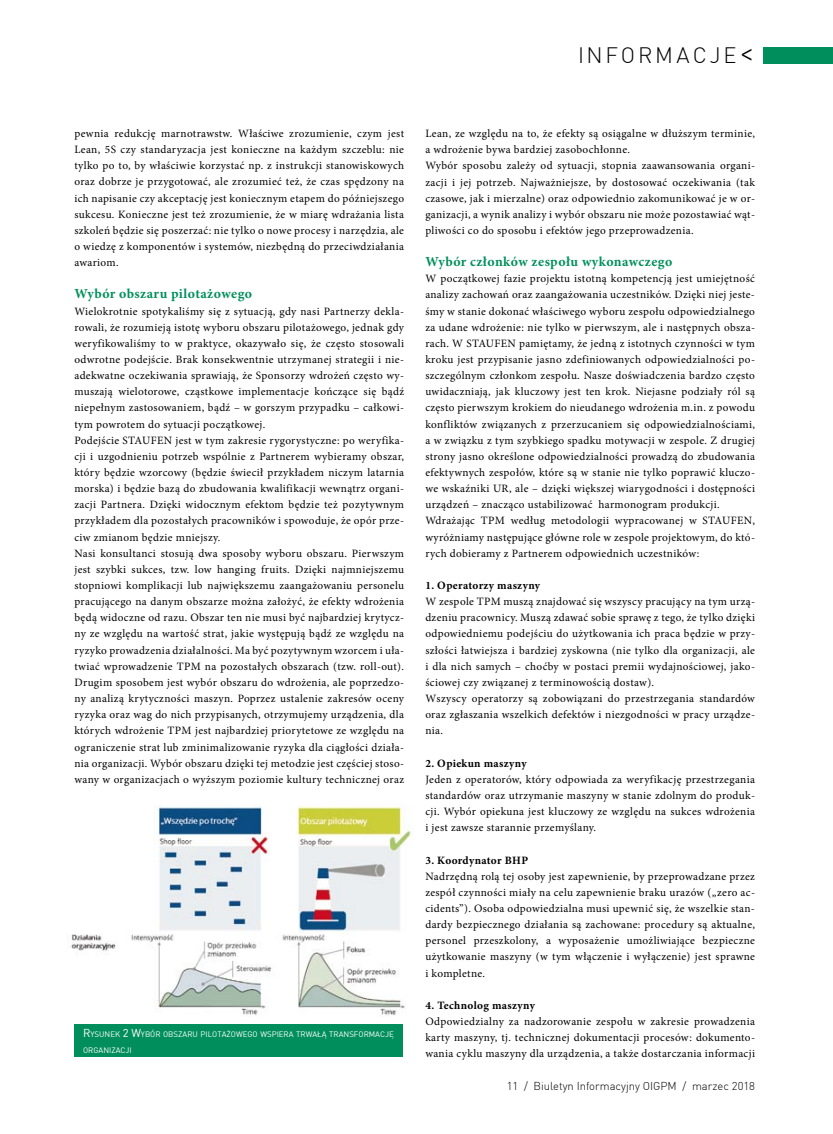
<style>
.page{position:relative;width:833px;height:1134px;background:#fff}
.page>*{position:absolute;margin:0;border:0;box-sizing:border-box;transform-origin:0 0}
.t1{font:300 21.88px "DINCE";letter-spacing:.13em;color:#000}
.t2{font:700 13.75px "Minion Pro";letter-spacing:.03em;color:#008f5c}
.t3{font:11.25px/16.1px "Minion Pro";letter-spacing:.03em;color:#000;text-align:justify}
.t4{font:700 11.25px "Minion Pro";letter-spacing:.03em;color:#000}
.t5{font:300 11.25px "DINCE";color:#000}
.t6{font:7.88px/16.1px "DINCE";color:#fff}
.s1{font-size:31.25px}
.s2{font-size:11.25px}
</style>
<div class="page">
<div style="left:764px;top:47px;width:69px;height:16px;background:#008f5c"></div>
<div style="left:74px;top:1025px;width:329px;height:32px;background:#008f5c"></div>
<img style="left:71px;top:805px;width:342px;height:211px">
<h1 class="t1" style="left:578px;top:41px;width:178px">INFORMACJE<span class="s1">&lt;</span></h1>
<p class="t3" style="left:74px;top:125px;width:331px">pewnia redukcję marnotrawstw. Właściwe zrozumienie, czym jest Lean, 5S czy standaryzacja jest konieczne na każdym szczeblu: nie tylko po to, by właściwie korzystać np. z instrukcji stanowiskowych oraz dobrze je przygotować, ale zrozumieć też, że czas spędzony na ich napisanie czy akceptację jest koniecznym etapem do późniejszego sukcesu. Konieczne jest też zrozumienie, że w miarę wdrażania lista szkoleń będzie się poszerzać: nie tylko o nowe procesy i narzędzia, ale o wiedzę z komponentów i systemów, niezbędną do przeciwdziałania awariom.</p>
<p class="t2" style="left:74px;top:284px;width:179px">Wybór obszaru pilotażowego</p>
<p class="t3" style="left:74px;top:303px;width:331px;text-align:left">Wielokrotnie spotykaliśmy się z sytuacją, gdy nasi Partnerzy dekla&shy;rowali, że rozumieją istotę wyboru obszaru pilotażowego, jednak gdy weryfikowaliśmy to w praktyce, okazywało się, że często stosowali odwrotne podejście. Brak konsekwentnie utrzymanej strategii i nie&shy;adekwatne oczekiwania sprawiają, że Sponsorzy wdrożeń często wy&shy;muszają wielotorowe, cząstkowe implementacje kończące się bądź niepełnym zastosowaniem, bądź – w gorszym przypadku – całkowi&shy;tym powrotem do sytuacji początkowej.<br>Podejście STAUFEN jest w tym zakresie rygorystyczne: po weryfika&shy;cji i uzgodnieniu potrzeb wspólnie z Partnerem wybieramy obszar, który będzie wzorcowy (będzie świecił przykładem niczym latarnia morska) i będzie bazą do zbudowania kwalifikacji wewnątrz organi&shy;zacji Partnera. Dzięki widocznym efektom będzie też pozytywnym przykładem dla pozostałych pracowników i spowoduje, że opór prze&shy;ciw zmianom będzie mniejszy.<br>Nasi konsultanci stosują dwa sposoby wyboru obszaru. Pierwszym jest szybki sukces, tzw. low hanging fruits. Dzięki najmniejszemu stopniowi komplikacji lub największemu zaangażowaniu personelu pracującego na danym obszarze można założyć, że efekty wdrożenia będą widoczne od razu. Obszar ten nie musi być najbardziej krytycz&shy;ny ze względu na wartość strat, jakie występują bądź ze względu na ryzyko prowadzenia działalności. Ma być pozytywnym wzorcem i uła&shy;twiać wprowadzenie TPM na pozostałych obszarach (tzw. roll-out).<br>Drugim sposobem jest wybór obszaru do wdrożenia, ale poprzedzo&shy;ny analizą krytyczności maszyn. Poprzez ustalenie zakresów oceny ryzyka oraz wag do nich przypisanych, otrzymujemy urządzenia, dla których wdrożenie TPM jest najbardziej priorytetowe ze względu na ograniczenie strat lub zminimalizowanie ryzyka dla ciągłości działa&shy;nia organizacji. Wybór obszaru dzięki tej metodzie jest częściej stoso&shy;wany w organizacjach o wyższym poziomie kultury technicznej oraz</p>
<p class="t6" style="left:83px;top:1026px;width:311px"><span class="s2">R</span>YSUNEK <span class="s2">2 W</span>YBÓR OBSZARU PILOTAŻOWEGO WSPIERA TRWAŁĄ TRANSFORMACJĘ<br>ORGANIZACJI</p>
<p class="t3" style="left:425px;top:126px;width:331px;text-align:left">Lean, ze względu na to, że efekty są osiągalne w dłuższym terminie, a wdrożenie bywa bardziej zasobochłonne.<br>Wybór sposobu zależy od sytuacji, stopnia zaawansowania organi&shy;zacji i jej potrzeb. Najważniejsze, by dostosować oczekiwania (tak czasowe, jak i mierzalne) oraz odpowiednio zakomunikować je w or&shy;ganizacji, a wynik analizy i wybór obszaru nie może pozostawiać wąt&shy;pliwości co do sposobu i efektów jego przeprowadzenia.</p>
<p class="t2" style="left:425px;top:252px;width:248px">Wybór członków zespołu wykonawczego</p>
<p class="t3" style="left:425px;top:271px;width:331px;text-align:left">W początkowej fazie projektu istotną kompetencją jest umiejętność analizy zachowań oraz zaangażowania uczestników. Dzięki niej jeste&shy;śmy w stanie dokonać właściwego wyboru zespołu odpowiedzialnego za udane wdrożenie: nie tylko w pierwszym, ale i następnych obsza&shy;rach. W STAUFEN pamiętamy, że jedną z istotnych czynności w tym kroku jest przypisanie jasno zdefiniowanych odpowiedzialności po&shy;szczególnym członkom zespołu. Nasze doświadczenia bardzo często uwidaczniają, jak kluczowy jest ten krok. Niejasne podziały ról są często pierwszym krokiem do nieudanego wdrożenia m.in. z powodu konfliktów związanych z przerzucaniem się odpowiedzialnościami, a w związku z tym szybkiego spadku motywacji w zespole. Z drugiej strony jasno określone odpowiedzialności prowadzą do zbudowania efektywnych zespołów, które są w stanie nie tylko poprawić kluczo&shy;we wskaźniki UR, ale – dzięki większej wiarygodności i dostępności urządzeń – znacząco ustabilizować harmonogram produkcji.<br>Wdrażając TPM według metodologii wypracowanej w STAUFEN, wyróżniamy następujące główne role w zespole projektowym, do któ&shy;rych dobieramy z Partnerem odpowiednich uczestników:</p>
<p class="t4" style="left:425px;top:577px;width:116px">1. Operatorzy maszyny</p>
<p class="t3" style="left:425px;top:594px;width:331px;text-align:left">W zespole TPM muszą znajdować się wszyscy pracujący na tym urzą&shy;dzeniu pracownicy. Muszą zdawać sobie sprawę z tego, że tylko dzięki odpowiedniemu podejściu do użytkowania ich praca będzie w przy&shy;szłości łatwiejsza i bardziej zyskowna (nie tylko dla organizacji, ale i dla nich samych – choćby w postaci premii wydajnościowej, jako&shy;ściowej czy związanej z terminowością dostaw).<br>Wszyscy operatorzy są zobowiązani do przestrzegania standardów oraz zgłaszania wszelkich defektów i niezgodności w pracy urządze&shy;nia.</p>
<p class="t4" style="left:425px;top:755px;width:103px">2. Opiekun maszyny</p>
<p class="t3" style="left:425px;top:771px;width:331px">Jeden z operatorów, który odpowiada za weryfikację przestrzegania standardów oraz utrzymanie maszyny w stanie zdolnym do produk&shy;cji. Wybór opiekuna jest kluczowy ze względu na sukces wdrożenia i jest zawsze starannie przemyślany.</p>
<p class="t4" style="left:425px;top:852px;width:104px">3. Koordynator BHP</p>
<p class="t3" style="left:425px;top:868px;width:331px">Nadrzędną rolą tej osoby jest zapewnienie, by przeprowadzane przez zespół czynności miały na celu zapewnienie braku urazów („zero ac&shy;cidents”). Osoba odpowiedzialna musi upewnić się, że wszelkie stan&shy;dardy bezpiecznego działania są zachowane: procedury są aktualne, personel przeszkolony, a wyposażenie umożliwiające bezpieczne użytkowanie maszyny (w tym włączenie i wyłączenie) jest sprawne i kompletne.</p>
<p class="t4" style="left:425px;top:997px;width:111px">4. Technolog maszyny</p>
<p class="t3" style="left:425px;top:1013px;width:331px">Odpowiedzialny za nadzorowanie zespołu w zakresie prowadzenia karty maszyny, tj. technicznej dokumentacji procesów: dokumento&shy;wania cyklu maszyny dla urządzenia, a także dostarczania informacji</p>
<p class="t5" style="left:507px;top:1079px;width:250px">11 / Biuletyn Informacyjny OIGPM / marzec 2018</p>
</div>
